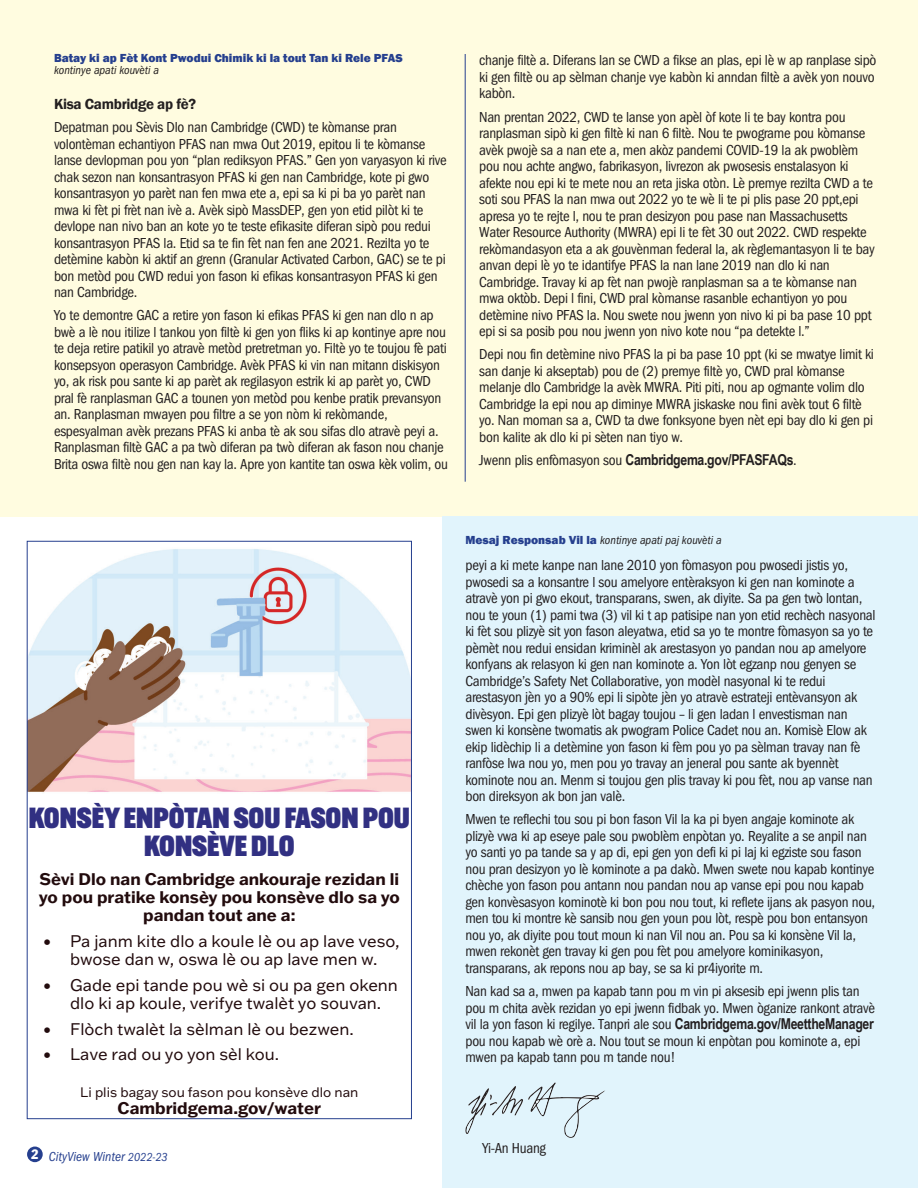
<style>
.page{position:relative;width:918px;height:1188px;background:#fff}
.page>*{position:absolute;margin:0;border:0;box-sizing:border-box;transform-origin:0 0}
.Head{font:900 28.5px/28.5px "Alternate Gothic ATF";color:#313082;text-align:center}
.t1{font:16.5px/18px "Franklin Gothic ATF";color:#220b0d;text-align:center}
.Head-2{font:700 16.5px/18px "Franklin Gothic ATF";color:#220b0d;text-align:center}
.Body{font:condensed 15px/16.5px "Franklin Gothic";letter-spacing:-.02em;color:#231f20}
.Body-2{font:700 15px "Arial Narrow";letter-spacing:-.02em;color:#231f20}
.Body-3{font:600 15px "Franklin Gothic";letter-spacing:-.02em;color:#231f20}
.Head-3{font:13.5px "Franklin Gothic ATF";color:#220b0d}
.t2{font:italic condensed 13.5px "Franklin Gothic";color:#253f8e}
.t3{font:condensed 13.5px "Franklin Gothic Std";color:#fff}
.t4{font:800 12px/12px "Franklin Gothic";color:#253f8e}
.t5{font:italic condensed 12px "Franklin Gothic";color:#231f20}
.s1{font-weight:400;font-style:italic;font-stretch:condensed;color:#231f20}
.s2{font-family:"Franklin Gothic";font-weight:400;font-stretch:condensed}
.s3{font-size:12px}
.s4{font-weight:800;font-style:normal;font-stretch:normal;color:#253f8e}
.s5{font-family:"Arial Narrow";font-weight:700;font-stretch:normal}
</style>
<div class="page">
<div style="left:0;top:0;width:918px;height:517px;background:#fffce0"></div>
<div style="left:27px;top:1147px;width:16px;height:15px;background:#253f8e;border-radius:50%"></div>
<hr style="left:465px;top:54px;width:1px;height:428px;background:#253f8e">
<div style="left:443px;top:517px;width:475px;height:671px;background:#e1f4fc"></div>
<svg style="left:465px;top:1083px;width:140px;height:55px"></svg>
<img style="left:29px;top:549px;width:381px;height:243px">
<p class="t4" style="left:54px;top:52px;width:350px">Batay ki ap Fèt Kont Pwodui Chimik ki la tout Tan ki Rele PFAS <span class="s1">kontinye apati kouvèti a</span></p>
<p class="Body-3" style="left:54px;top:95px;width:144px">Kisa Cambridge ap fè?</p>
<p class="Body" style="left:54px;top:119px;width:394px">Depatman pou Sèvis Dlo nan Cambridge (CWD) te kòmanse pran volontèman echantiyon PFAS nan mwa Out 2019, epitou li te kòmanse lanse devlopman pou yon “plan rediksyon PFAS.” Gen yon varyasyon ki rive chak sezon nan konsantrasyon PFAS ki gen nan Cambridge, kote pi gwo konsantrasyon yo parèt nan fen mwa ete a, epi sa ki pi ba yo parèt nan mwa ki fèt pi frèt nan ivè a. Avèk sipò MassDEP, gen yon etid pilòt ki te devlope nan nivo ban an kote yo te teste efikasite diferan sipò pou redui konsantrasyon PFAS la. Etid sa te fin fèt nan fen ane 2021. Rezilta yo te detèmine kabòn ki aktif an grenn (Granular Activated Carbon, GAC) se te pi bon metòd pou CWD redui yon fason ki efikas konsantrasyon PFAS ki gen nan Cambridge.</p>
<p class="Body" style="left:54px;top:307px;width:396px">Yo te demontre GAC a retire yon fason ki efikas PFAS ki gen nan dlo n ap bwè a lè nou itilize l tankou yon filtè ki gen yon fliks ki ap kontinye apre nou te deja retire patikil yo atravè metòd pretretman yo. Filtè yo te toujou fè pati konsepsyon operasyon Cambridge. Avèk PFAS ki vin nan mitann diskisyon yo, ak risk pou sante ki ap parèt ak regilasyon estrik ki ap parèt yo, CWD pral fè ranplasman GAC a tounen yon metòd pou kenbe pratik prevansyon an. Ranplasman mwayen pou filtre a se yon nòm ki rekòmande, espesyalman avèk prezans PFAS ki anba tè ak sou sifas dlo atravè peyi a.<br>Ranplasman filtè GAC a pa twò diferan pa twò diferan ak fason nou chanje Brita oswa filtè nou gen nan kay la. Apre yon kantite tan oswa kèk volim, ou</p>
<p class="Body" style="left:479px;top:52px;width:399px">chanje filtè a. Diferans lan se CWD a fikse an plas, epi lè w ap ranplase sipò ki gen filtè ou ap sèlman chanje vye kabòn ki anndan filtè a avèk yon nouvo kabòn.</p>
<p class="Body" style="left:479px;top:108px;width:397px">Nan prentan 2022, CWD te lanse yon apèl òf kote li te bay kontra pou ranplasman sipò ki gen filtè ki nan 6 filtè. Nou te pwograme pou kòmanse avèk pwojè sa a nan ete a, men akòz pandemi COVID-19 la ak pwoblèm pou nou achte angwo, fabrikasyon, livrezon ak pwosesis enstalasyon ki afekte nou epi ki te mete nou an reta jiska otòn. Lè premye rezilta CWD a te soti sou PFAS la nan mwa out 2022 yo te wè li te pi plis pase 20 ppt,epi apresa yo te rejte l, nou te pran desizyon pou pase nan Massachusetts Water Resource Authority (MWRA) epi li te fèt 30 out 2022. CWD respekte rekòmandasyon eta a ak gouvènman federal la, ak règlemantasyon li te bay anvan depi lè yo te idantifye PFAS la nan lane 2019 nan dlo ki nan Cambridge. Travay ki ap fèt nan pwojè ranplasman sa a te kòmanse nan mwa oktòb. Depi l fini, CWD pral kòmanse rasanble echantiyon yo pou detèmine nivo PFAS la. Nou swete nou jwenn yon nivo ki pi ba pase 10 ppt epi si sa posib pou nou jwenn yon nivo kote nou “pa detekte l.”</p>
<p class="Body" style="left:479px;top:346px;width:396px">Depi nou fin detèmine nivo PFAS la pi ba pase 10 ppt (ki se mwatye limit ki san danje ki akseptab) pou de (2) premye filtè yo, CWD pral kòmanse melanje dlo Cambridge la avèk MWRA. Piti piti, nou ap ogmante volim dlo Cambridge la epi nou ap diminye MWRA jiskaske nou fini avèk tout 6 filtè yo. Nan moman sa a, CWD ta dwe fonksyone byen nèt epi bay dlo ki gen pi bon kalite ak dlo ki pi sèten nan tiyo w.</p>
<p class="Body-2" style="left:479px;top:448px;width:319px"><span class="s2">Jwenn plis enfòmasyon sou</span> Cambridgema.gov/PFASFAQs<span class="s2">.</span></p>
<p class="Head" style="left:29px;top:804px;width:383px">KONSÈY ENPÒTAN SOU FASON POU<br>KONSÈVE DLO</p>
<p class="Head-2" style="left:39px;top:870px;width:363px">Sèvi Dlo nan Cambridge ankouraje rezidan li yo pou pratike konsèy pou konsève dlo sa yo pandan tout ane a:</p>
<p class="t1" style="left:43px;top:932px;width:358px">• Pa janm kite dlo a koule lè ou ap lave veso, bwose dan w, oswa lè ou ap lave men w.</p>
<p class="t1" style="left:70px;top:975px;width:329px;text-align:left;text-indent:-27px">• Gade epi tande pou wè si ou pa gen okenn dlo ki ap koule, verifye twalèt yo souvan.</p>
<p class="t1" style="left:43px;top:1019px;width:312px">• Flòch twalèt la sèlman lè ou bezwen.</p>
<p class="t1" style="left:43px;top:1045px;width:237px">• Lave rad ou yo yon sèl kou.</p>
<p class="Head-3" style="left:80px;top:1083px;width:280px">Li plis bagay sou fason pou konsève dlo nan</p>
<p class="Head-2" style="left:118px;top:1099px;width:205px">Cambridgema.gov/water</p>
<p class="t3" style="left:31px;top:1146px;width:9px">2</p>
<p class="t2" style="left:49px;top:1149px;width:120px">CityView Winter <span class="s3">2022-23</span></p>
<p class="t5" style="left:465px;top:533px;width:258px"><span class="s4">Mesaj Responsab Vil la</span> kontinye apati paj kouvèti a</p>
<p class="Body" style="left:465px;top:557px;width:412px">peyi a ki mete kanpe nan lane 2010 yon fòmasyon pou pwosedi jistis yo, pwosedi sa a konsantre l sou amelyore entèraksyon ki gen nan kominote a atravè yon pi gwo ekout, transparans, swen, ak diyite. Sa pa gen twò lontan, nou te youn (1) pami twa (3) vil ki t ap patisipe nan yon etid rechèch nasyonal ki fèt sou plizyè sit yon fason aleyatwa, etid sa yo te montre fòmasyon sa yo te pèmèt nou redui ensidan kriminèl ak arestasyon yo pandan nou ap amelyore konfyans ak relasyon ki gen nan kominote a. Yon lòt egzanp nou genyen se Cambridge’s Safety Net Collaborative, yon modèl nasyonal ki te redui arestasyon jèn yo a 90% epi li sipòte jèn yo atravè estrateji entèvansyon ak divèsyon. Epi gen plizyè lòt bagay toujou – li gen ladan l envestisman nan swen ki konsène twomatis ak pwogram Police Cadet nou an. Komisè Elow ak ekip lidèchip li a detèmine yon fason ki fèm pou yo pa sèlman travay nan fè ranfòse lwa nou yo, men pou yo travay an jeneral pou sante ak byennèt kominote nou an. Menm si toujou gen plis travay ki pou fèt, nou ap vanse nan bon direksyon ak bon jan valè.</p>
<p class="Body" style="left:465px;top:811px;width:411px">Mwen te reflechi tou sou pi bon fason Vil la ka pi byen angaje kominote ak plizyè vwa ki ap eseye pale sou pwoblèm enpòtan yo. Reyalite a se anpil nan yo santi yo pa tande sa y ap di, epi gen yon defi ki pi laj ki egziste sou fason nou pran desizyon yo lè kominote a pa dakò. Mwen swete nou kapab kontinye chèche yon fason pou antann nou pandan nou ap vanse epi pou nou kapab gen konvèsasyon kominotè ki bon pou nou tout, ki reflete ijans ak pasyon nou, men tou ki montre kè sansib nou gen youn pou lòt, respè pou bon entansyon nou yo, ak diyite pou tout moun ki nan Vil nou an. Pou sa ki konsène Vil la, mwen rekonèt gen travay ki gen pou fèt pou amelyore kominikasyon, transparans, ak repons nou ap bay, se sa ki pr4iyorite m.</p>
<p class="Body" style="left:465px;top:983px;width:411px">Nan kad sa a, mwen pa kapab tann pou m vin pi aksesib epi jwenn plis tan pou m chita avèk rezidan yo epi jwenn fidbak yo. Mwen òganize rankont atravè vil la yon fason ki regilye. Tanpri ale sou <span class="s5">Cambridgema.gov/MeettheManager </span>pou nou kapab wè orè a. Nou tout se moun ki enpòtan pou kominote a, epi mwen pa kapab tann pou m tande nou!</p>
<p class="Body" style="left:482px;top:1140px;width:65px">Yi-An Huang</p>
</div>
